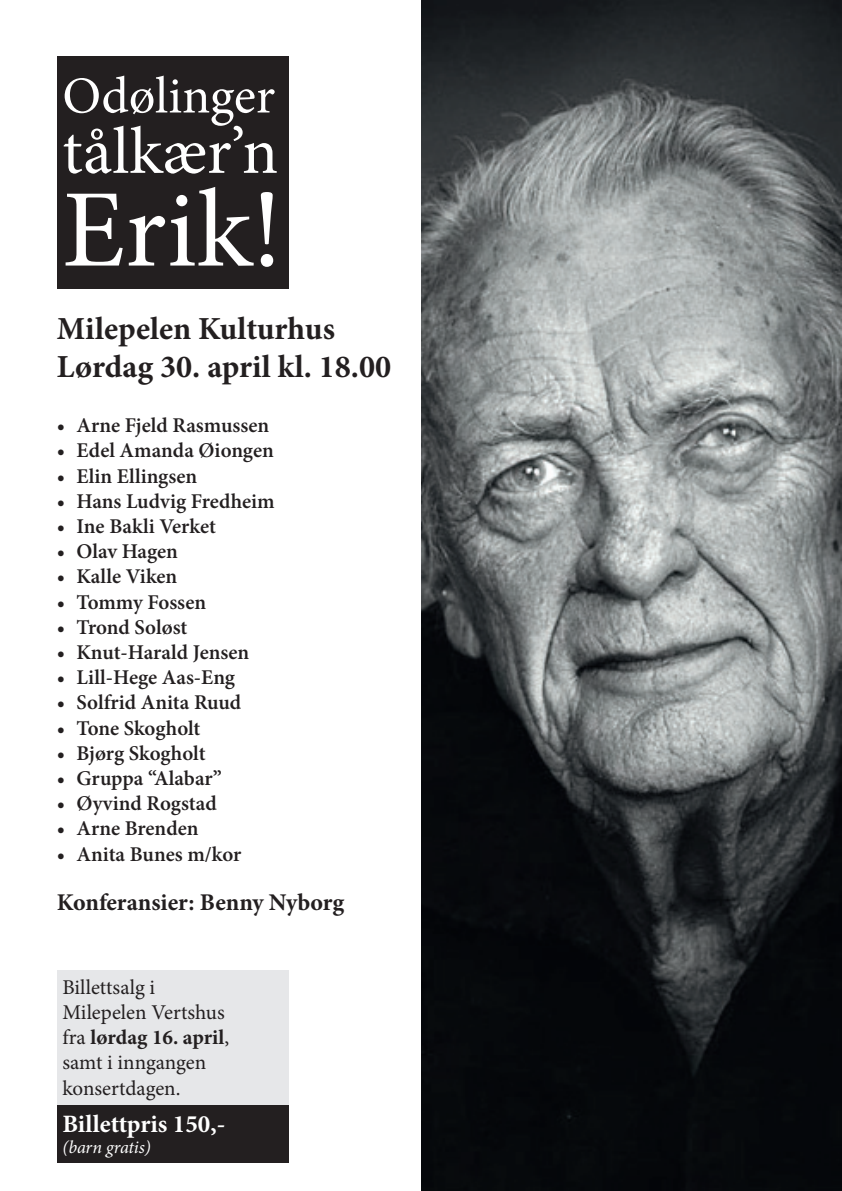
<style>
.page{position:relative;width:842px;height:1191px;background:#fff}
.page>*{position:absolute;margin:0;border:0;box-sizing:border-box;transform-origin:0 0}
.t1{font:110.5px "Minion Pro";color:#fff}
.t2{font:66.3px "Minion Pro";letter-spacing:.005em;color:#fff}
.t3{font:51.8px "Minion Pro";color:#fff}
.t4{font:700 32.1px/38.5px "Minion Pro";color:#231f20}
.t5{font:700 25px "Minion Pro";color:#fff}
.t6{font:700 24px "Minion Pro";letter-spacing:-.005em;color:#231f20}
.t7{font:600 21px "Minion Pro";color:#231f20}
.t8{font:21px/25.2px "Minion Pro";color:#231f20}
.t9{font:italic 18px "Minion Pro";letter-spacing:-.005em;color:#fff}
.s1{font-weight:700}
</style>
<div class="page">
<img style="left:421px;top:0;width:420px;height:1190px">
<div style="left:57px;top:57px;width:232px;height:232px;background:#231f20"></div>
<div style="left:57px;top:1104px;width:232px;height:58px;background:#231f20"></div>
<div style="left:57px;top:969px;width:232px;height:135px;background:#e6e7e9"></div>
<h3 class="t3" style="left:62px;top:61px;width:214px">Odølinger</h3>
<h2 class="t2" style="left:62px;top:107px;width:217px">tålkær’n</h2>
<h1 class="t1" style="left:62px;top:156px;width:221px">Erik!</h1>
<h3 class="t4" style="left:57px;top:309px;width:336px">Milepelen Kulturhus<br>Lørdag 30. april kl. 18.00</h3>
<p class="t7" style="left:57px;top:411px;width:214px">• Arne Fjeld Rasmussen</p>
<p class="t7" style="left:57px;top:436px;width:219px">• Edel Amanda Øiongen</p>
<p class="t7" style="left:57px;top:461px;width:142px">• Elin Ellingsen</p>
<p class="t7" style="left:57px;top:486px;width:219px">• Hans Ludvig Fredheim</p>
<p class="t7" style="left:57px;top:512px;width:161px">• Ine Bakli Verket</p>
<p class="t7" style="left:57px;top:537px;width:123px">• Olav Hagen</p>
<p class="t7" style="left:57px;top:562px;width:122px">• Kalle Viken</p>
<p class="t7" style="left:57px;top:587px;width:151px">• Tommy Fossen</p>
<p class="t7" style="left:57px;top:612px;width:132px">• Trond Soløst</p>
<p class="t7" style="left:57px;top:638px;width:194px">• Knut-Harald Jensen</p>
<p class="t7" style="left:57px;top:663px;width:180px">• Lill-Hege Aas-Eng</p>
<p class="t7" style="left:57px;top:688px;width:186px">• Solfrid Anita Ruud</p>
<p class="t7" style="left:57px;top:713px;width:145px">• Tone Skogholt</p>
<p class="t7" style="left:57px;top:738px;width:150px">• Bjørg Skogholt</p>
<p class="t7" style="left:57px;top:764px;width:167px">• Gruppa “Alabar”</p>
<p class="t7" style="left:57px;top:789px;width:161px">• Øyvind Rogstad</p>
<p class="t7" style="left:57px;top:814px;width:143px">• Arne Brenden</p>
<p class="t7" style="left:57px;top:839px;width:186px">• Anita Bunes m/kor</p>
<p class="t6" style="left:57px;top:885px;width:289px">Konferansier: Benny Nyborg</p>
<p class="t8" style="left:62px;top:974px;width:168px">Billettsalg i<br>Milepelen Vertshus fra <span class="s1">lørdag 16. april</span>, samt i inngangen konsertdagen.</p>
<p class="t5" style="left:62px;top:1106px;width:164px">Billettpris 150,-</p>
<p class="t9" style="left:62px;top:1135px;width:90px">(barn gratis)</p>
</div>
